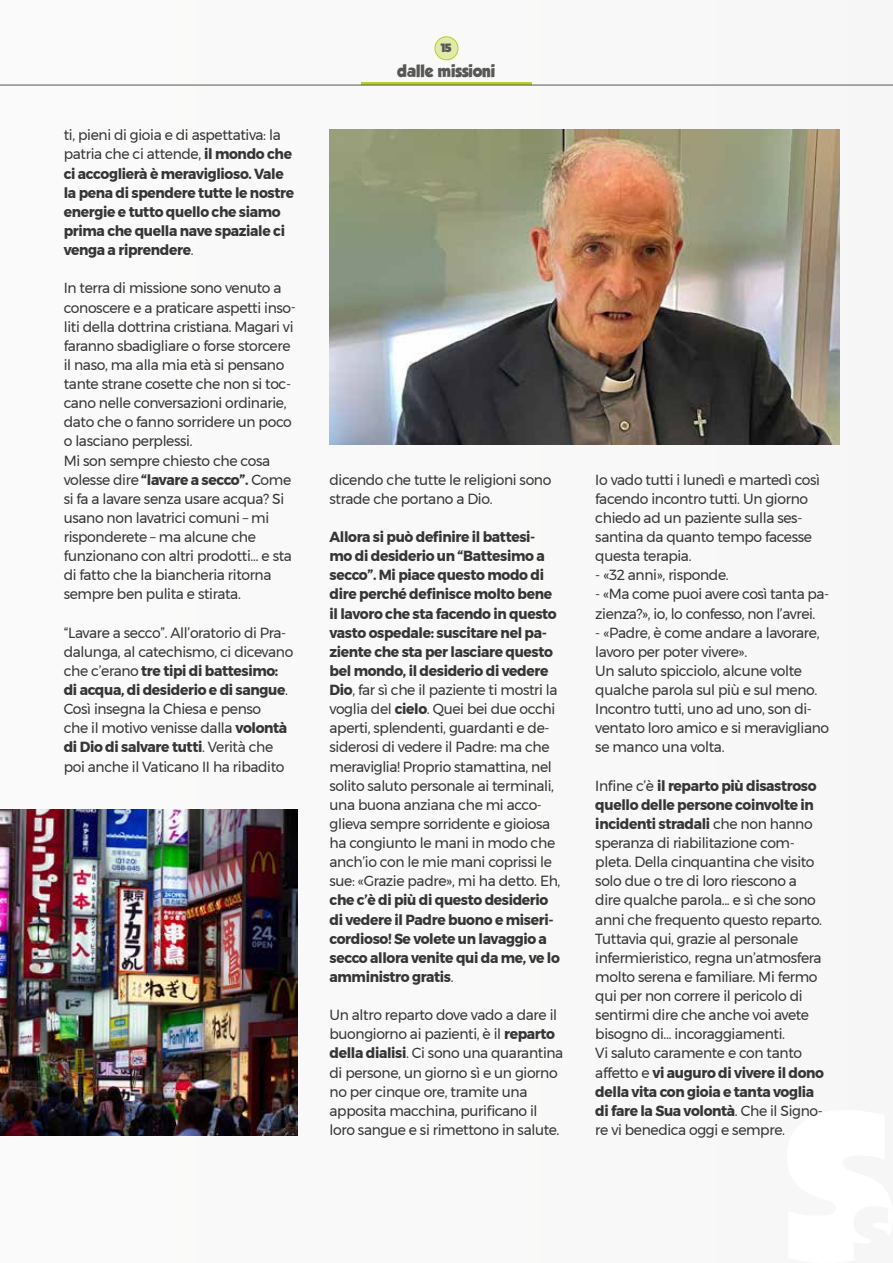
<style>
.page{position:relative;width:893px;height:1263px;background:#f9f9f9}
.page>*{position:absolute;margin:0;border:0;box-sizing:border-box;transform-origin:0 0}
.t1{font:15.45px "GROBOLD";color:#575756;scale:.95 1}
.t2{font:14.7px/19.2px "Montserrat";letter-spacing:-.025em;color:#373636;scale:.95 1}
.t3{font:700 14.7px/19.2px "Montserrat";letter-spacing:-.025em;color:#373636;scale:.95 1}
.t4{font:900 12px "Montserrat";color:#575756;scale:.95 1}
.s1{font-weight:400}
.s2{font-weight:700}
</style>
<div class="page">
<hr style="left:361px;top:82px;width:171px;height:3px;background:#b7ce23">
<div style="left:435px;top:37px;width:23px;height:23px;background:#e1e9ab;border-radius:50%"></div>
<div style="left:435px;top:36px;width:23px;height:24px;border:1px solid #b7ce23;border-radius:50%"></div>
<hr style="left:0;top:85px;width:893px;height:1px;background:#575756">
<img style="left:0;top:810px;width:298px;height:325px">
<img style="left:330px;top:129px;width:510px;height:316px">
<p class="t3" style="left:64px;top:126px;width:244px"><span class="s1">ti, pieni di gioia e di aspettativa: la patria che ci attende,</span> il mondo che ci accoglierà è meraviglioso. Vale la pena di spendere tutte le nostre energie e tutto quello che siamo prima che quella nave spaziale ci venga a riprendere<span class="s1">.</span></p>
<p class="t2" style="left:64px;top:278px;width:246px">In terra di missione sono venuto a conoscere e a praticare aspetti inso&shy;liti della dottrina cristiana. Magari vi faranno sbadigliare o forse storcere il naso, ma alla mia età si pensano tante strane cosette che non si toc&shy;cano nelle conversazioni ordinarie, dato che o fanno sorridere un poco o lasciano perplessi.<br>Mi son sempre chiesto che cosa volesse dire <span class="s2">“lavare a secco”.</span> Come si fa a lavare senza usare acqua? Si usano non lavatrici comuni – mi risponderete – ma alcune che funzionano con altri prodotti… e sta di fatto che la biancheria ritorna sempre ben pulita e stirata.</p>
<p class="t2" style="left:64px;top:623px;width:243px">“Lavare a secco”. All’oratorio di Pra&shy;dalunga, al catechismo, ci dicevano che c’erano <span class="s2">tre tipi di battesimo: di acqua, di desiderio e di sangue</span>.<br>Così insegna la Chiesa e penso<br>che il motivo venisse dalla <span class="s2">volontà di Dio di salvare tutti</span>. Verità che poi anche il Vaticano II ha ribadito</p>
<p class="t4" style="left:441px;top:38px;width:13px">15</p>
<p class="t1" style="left:398px;top:61px;width:104px">dalle missioni</p>
<p class="t2" style="left:330px;top:470px;width:235px">dicendo che tutte le religioni sono strade che portano a Dio.</p>
<p class="t2" style="left:330px;top:527px;width:245px"><span class="s2">Allora si può definire il battesi&shy;mo di desiderio un “Battesimo a secco”. Mi piace questo modo di dire perché definisce molto bene il lavoro che sta facendo in questo vasto ospedale: suscitare nel pa&shy;ziente che sta per lasciare questo bel mondo, il desiderio di vedere Dio</span>, far sì che il paziente ti mostri la voglia del <span class="s2">cielo</span>. Quei bei due occhi aperti, splendenti, guardanti e de&shy;siderosi di vedere il Padre: ma che meraviglia! Proprio stamattina, nel solito saluto personale ai terminali, una buona anziana che mi acco&shy;glieva sempre sorridente e gioiosa ha congiunto le mani in modo che anch’io con le mie mani coprissi le sue: «Grazie padre», mi ha detto. Eh,</p>
<p class="t3" style="left:330px;top:891px;width:244px">che c’è di più di questo desiderio di vedere il Padre buono e miseri&shy;cordioso! Se volete un lavaggio a secco allora venite qui da me, ve lo amministro gratis<span class="s1">.</span></p>
<p class="t2" style="left:330px;top:1005px;width:248px">Un altro reparto dove vado a dare il buongiorno ai pazienti, è il <span class="s2">reparto della dialisi</span>. Ci sono una quarantina di persone, un giorno sì e un giorno no per cinque ore, tramite una apposita macchina, purificano il loro sangue e si rimettono in salute.</p>
<p class="t2" style="left:595px;top:470px;width:238px">Io vado tutti i lunedì e martedì così facendo incontro tutti. Un giorno chiedo ad un paziente sulla ses&shy;santina da quanto tempo facesse questa terapia.</p>
<p class="t2" style="left:595px;top:565px;width:142px">- «32 anni», risponde.</p>
<p class="t2" style="left:595px;top:584px;width:248px">- «Ma come puoi avere così tanta pa&shy;zienza?», io, lo confesso, non l’avrei.</p>
<p class="t2" style="left:595px;top:623px;width:248px">- «Padre, è come andare a lavorare, lavoro per poter vivere».<br>Un saluto spicciolo, alcune volte qualche parola sul più e sul meno.<br>Incontro tutti, uno ad uno, son di&shy;ventato loro amico e si meravigliano se manco una volta.</p>
<p class="t2" style="left:595px;top:776px;width:242px">Infine c’è <span class="s2">il reparto più disastroso quello delle persone coinvolte in incidenti stradali</span> che non hanno speranza di riabilitazione com&shy;pleta. Della cinquantina che visito solo due o tre di loro riescono a dire qualche parola... e sì che sono anni che frequento questo reparto.<br>Tuttavia qui, grazie al personale infermieristico, regna un’atmosfera molto serena e familiare. Mi fermo qui per non correre il pericolo di sentirmi dire che anche voi avete bisogno di... incoraggiamenti.<br>Vi saluto caramente e con tanto affetto e <span class="s2">vi auguro di vivere il dono della vita con gioia e tanta voglia di fare la Sua volontà</span>. Che il Signo&shy;re vi benedica oggi e sempre.</p>
</div>
